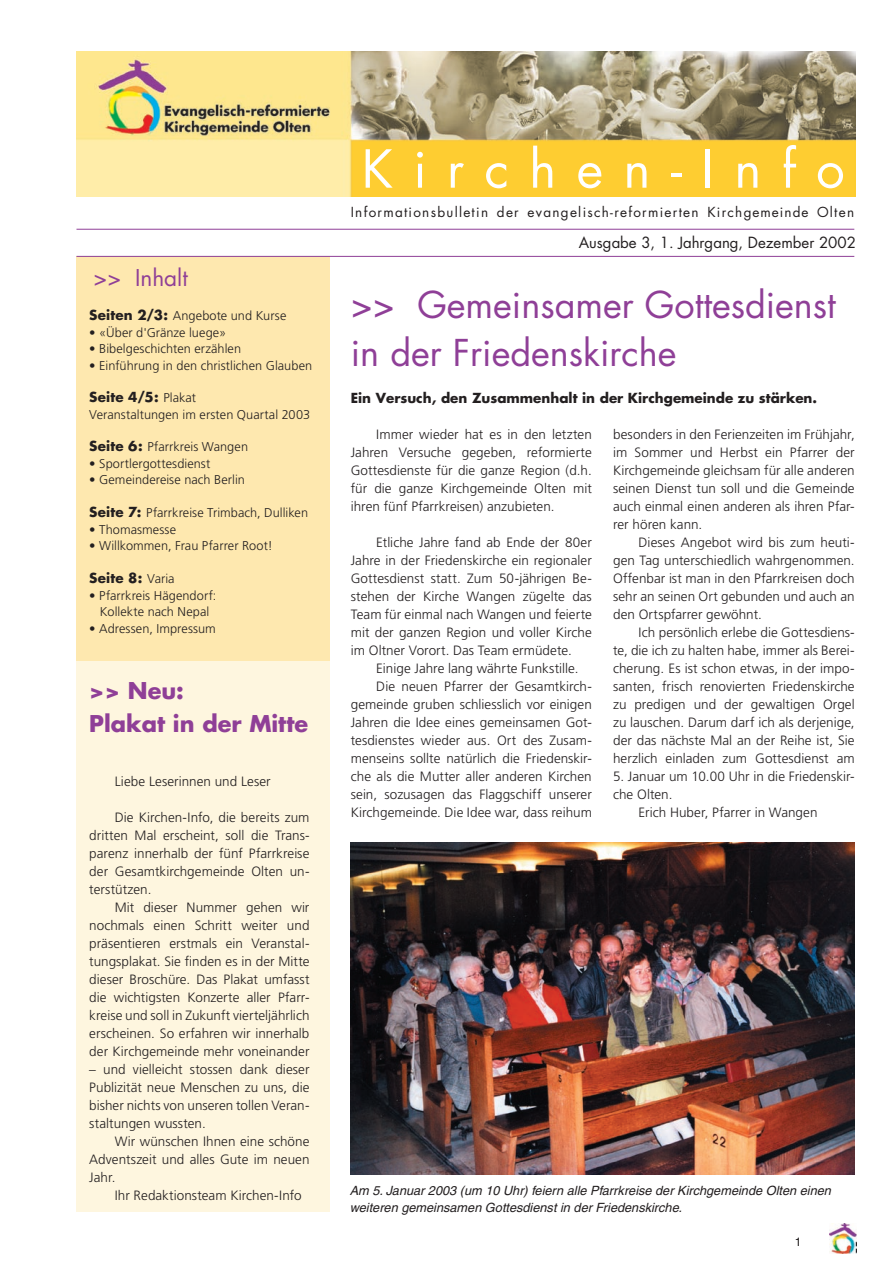
<style>
.page{position:relative;width:893px;height:1263px;background:#fff}
.page>*{position:absolute;margin:0;border:0;box-sizing:border-box;transform-origin:0 0}
.t1{font:51px "Futura";letter-spacing:.4em;color:#fff}
._05_Titel_1{font:36px "Futura";color:#8f3f97}
._04_Titel_2{font:700 22.5px "Futura";color:#8f3f97}
._04_Titel_2-2{font:22.5px "Futura";color:#8f3f97}
.t2{font:15px "Futura";color:#231f20}
._01_Fliesstext_normal{font:300 13.5px/18px "Frutiger";letter-spacing:.005em;color:#231f20;text-align:justify}
.t3{font:13.5px "Futura";letter-spacing:.095em;color:#231f20}
._02_Leadin{font:700 13.5px "Futura";color:#231f20}
._03_Zwischentitel_Fliesstext{font:700 13.5px "Futura";letter-spacing:.01em;color:#231f20}
._03_Zwischentitel_Fliesstext-2{font:300 12.75px/16.5px "Frutiger";letter-spacing:.005em;color:#231f20;text-align:center}
.Legenden{font:italic 12.75px/16.5px "Helvetica";color:#231f20}
.Lauftext{font:12px "Helvetica";color:#231f20}
.s1{font-family:"Futura";font-weight:700;font-size:13.5px}
.s2{font-family:"Frutiger";font-weight:300;font-size:12.75px}
</style>
<div class="page">
<img style="left:829px;top:1223px;width:27px;height:30px">
<div style="left:76px;top:661px;width:254px;height:551px;background:#fef6df"></div>
<img style="left:76px;top:51px;width:779px;height:145px">
<div style="left:76px;top:256px;width:254px;height:404px;background:#fee8af"></div>
<hr style="left:76px;top:229px;width:778px;height:1px;background:#8f3f97">
<hr style="left:76px;top:256px;width:778px;height:1px;background:#8f3f97">
<img style="left:351px;top:842px;width:504px;height:332px">
<p class="_04_Titel_2-2" style="left:94px;top:262px;width:96px">&gt;&gt; Inhalt</p>
<p class="_03_Zwischentitel_Fliesstext-2" style="left:89px;top:307px;width:199px"><span class="s1">Seiten 2/3:</span> Angebote und Kurse</p>
<p class="_03_Zwischentitel_Fliesstext-2" style="left:89px;top:324px;width:138px">• «Über d'Gränze luege»</p>
<p class="_03_Zwischentitel_Fliesstext-2" style="left:89px;top:340px;width:153px">• Bibelgeschichten erzählen</p>
<p class="_03_Zwischentitel_Fliesstext-2" style="left:89px;top:357px;width:224px">• Einführung in den christlichen Glauben</p>
<p class="_03_Zwischentitel_Fliesstext" style="left:89px;top:388px;width:108px">Seite 4/5: <span class="s2">Plakat</span></p>
<p class="_03_Zwischentitel_Fliesstext-2" style="left:89px;top:406px;width:222px">Veranstaltungen im ersten Quartal 2003</p>
<p class="_03_Zwischentitel_Fliesstext-2" style="left:89px;top:439px;width:160px"><span class="s1">Seite 6:</span> Pfarrkreis Wangen</p>
<p class="_03_Zwischentitel_Fliesstext-2" style="left:89px;top:455px;width:123px">• Sportlergottesdienst</p>
<p class="_03_Zwischentitel_Fliesstext-2" style="left:89px;top:472px;width:157px">• Gemeindereise nach Berlin</p>
<p class="_03_Zwischentitel_Fliesstext-2" style="left:89px;top:505px;width:220px"><span class="s1">Seite 7:</span> Pfarrkreise Trimbach, Dulliken</p>
<p class="_03_Zwischentitel_Fliesstext-2" style="left:89px;top:521px;width:88px">• Thomasmesse</p>
<p class="_03_Zwischentitel_Fliesstext-2" style="left:89px;top:538px;width:185px">• Willkommen, Frau Pfarrer Root!</p>
<p class="_03_Zwischentitel_Fliesstext" style="left:89px;top:569px;width:87px">Seite 8: <span class="s2">Varia</span></p>
<p class="_03_Zwischentitel_Fliesstext-2" style="left:89px;top:587px;width:129px">• Pfarrkreis Hägendorf:<br>Kollekte nach Nepal</p>
<p class="_03_Zwischentitel_Fliesstext-2" style="left:89px;top:620px;width:128px">• Adressen, Impressum</p>
<p class="_04_Titel_2" style="left:89px;top:675px;width:96px">&gt;&gt; Neu:</p>
<p class="_04_Titel_2" style="left:89px;top:708px;width:220px">Plakat in der Mitte</p>
<p class="_01_Fliesstext_normal" style="left:115px;top:772px;width:157px">Liebe Leserinnen und Leser</p>
<p class="_01_Fliesstext_normal" style="left:89px;top:808px;width:222px;text-indent:25px">Die Kirchen-Info, die bereits zum dritten Mal erscheint, soll die Trans&shy;parenz innerhalb der fünf Pfarrkreise der Gesamtkirchgemeinde Olten un&shy;terstützen.</p>
<p class="_01_Fliesstext_normal" style="left:89px;top:898px;width:222px;text-indent:25px">Mit dieser Nummer gehen wir nochmals einen Schritt weiter und präsentieren erstmals ein Veranstal&shy;tungsplakat. Sie finden es in der Mitte dieser Broschüre. Das Plakat umfasst die wichtigsten Konzerte aller Pfarr&shy;kreise und soll in Zukunft vierteljährlich erscheinen. So erfahren wir innerhalb der Kirchgemeinde mehr voneinander</p>
<p class="_01_Fliesstext_normal" style="left:89px;top:1060px;width:222px">– und vielleicht stossen dank dieser Publizität neue Menschen zu uns, die bisher nichts von unseren tollen Veran&shy;staltungen wussten.</p>
<p class="_01_Fliesstext_normal" style="left:89px;top:1132px;width:222px;text-indent:25px">Wir wünschen Ihnen eine schöne Adventszeit und alles Gute im neuen Jahr.</p>
<p class="_01_Fliesstext_normal" style="left:115px;top:1186px;width:188px">Ihr Redaktionsteam Kirchen-Info</p>
<p class="t1" style="left:362px;top:134px;width:484px">Kirchen-Info</p>
<p class="t3" style="left:351px;top:202px;width:505px">Informationsbulletin der evangelisch-reformierten Kirchgemeinde Olten</p>
<p class="t2" style="left:579px;top:232px;width:279px">Ausgabe 3, 1. Jahrgang, Dezember 2002</p>
<p class="_05_Titel_1" style="left:351px;top:280px;width:487px">&gt;&gt; Gemeinsamer Gottesdienst</p>
<p class="_05_Titel_1" style="left:351px;top:328px;width:327px">in der Friedenskirche</p>
<p class="_02_Leadin" style="left:351px;top:389px;width:468px">Ein Versuch, den Zusammenhalt in der Kirchgemeinde zu stärken.</p>
<p class="_01_Fliesstext_normal" style="left:351px;top:425px;width:243px;text-indent:26px">Immer wieder hat es in den letzten Jahren Versuche gegeben, reformierte Gottesdienste für die ganze Region (d.h. für die ganze Kirchgemeinde Olten mit ihren fünf Pfarrkreisen) anzubieten.</p>
<p class="_01_Fliesstext_normal" style="left:351px;top:533px;width:243px;text-indent:26px">Etliche Jahre fand ab Ende der 80er Jahre in der Friedenskirche ein regionaler Gottesdienst statt. Zum 50-jährigen Be&shy;stehen der Kirche Wangen zügelte das Team für einmal nach Wangen und feierte mit der ganzen Region und voller Kirche im Oltner Vorort. Das Team ermüdete.</p>
<p class="_01_Fliesstext_normal" style="left:376px;top:659px;width:204px">Einige Jahre lang währte Funkstille.</p>
<p class="_01_Fliesstext_normal" style="left:351px;top:677px;width:243px;text-indent:26px">Die neuen Pfarrer der Gesamtkirch&shy;gemeinde gruben schliesslich vor einigen Jahren die Idee eines gemeinsamen Got&shy;tesdienstes wieder aus. Ort des Zusam&shy;menseins sollte natürlich die Friedenskir&shy;che als die Mutter aller anderen Kirchen sein, sozusagen das Flaggschiff unserer Kirchgemeinde. Die Idee war, dass reihum</p>
<p class="_01_Fliesstext_normal" style="left:613px;top:425px;width:243px">besonders in den Ferienzeiten im Frühjahr, im Sommer und Herbst ein Pfarrer der Kirchgemeinde gleichsam für alle anderen seinen Dienst tun soll und die Gemeinde auch einmal einen anderen als ihren Pfar&shy;rer hören kann.</p>
<p class="_01_Fliesstext_normal" style="left:613px;top:533px;width:243px;text-indent:26px">Dieses Angebot wird bis zum heuti&shy;gen Tag unterschiedlich wahrgenommen.<br>Offenbar ist man in den Pfarrkreisen doch sehr an seinen Ort gebunden und auch an den Ortspfarrer gewöhnt.</p>
<p class="_01_Fliesstext_normal" style="left:613px;top:623px;width:243px;text-indent:26px">Ich persönlich erlebe die Gottesdiens&shy;te, die ich zu halten habe, immer als Berei&shy;cherung. Es ist schon etwas, in der impo&shy;santen, frisch renovierten Friedenskirche zu predigen und der gewaltigen Orgel zu lauschen. Darum darf ich als derjenige, der das nächste Mal an der Reihe ist, Sie herzlich einladen zum Gottesdienst am</p>
<p class="_01_Fliesstext_normal" style="left:613px;top:767px;width:243px">5. Januar um 10.00 Uhr in die Friedenskir&shy;che Olten.</p>
<p class="_01_Fliesstext_normal" style="left:639px;top:803px;width:180px">Erich Huber, Pfarrer in Wangen</p>
<p class="Legenden" style="left:350px;top:1182px;width:483px">Am 5. Januar 2003 (um 10 Uhr) feiern alle Pfarrkreise der Kirchgemeinde Olten einen weiteren gemeinsamen Gottesdienst in der Friedenskirche.</p>
<p class="Lauftext" style="left:795px;top:1235px;width:8px">1</p>
</div>
